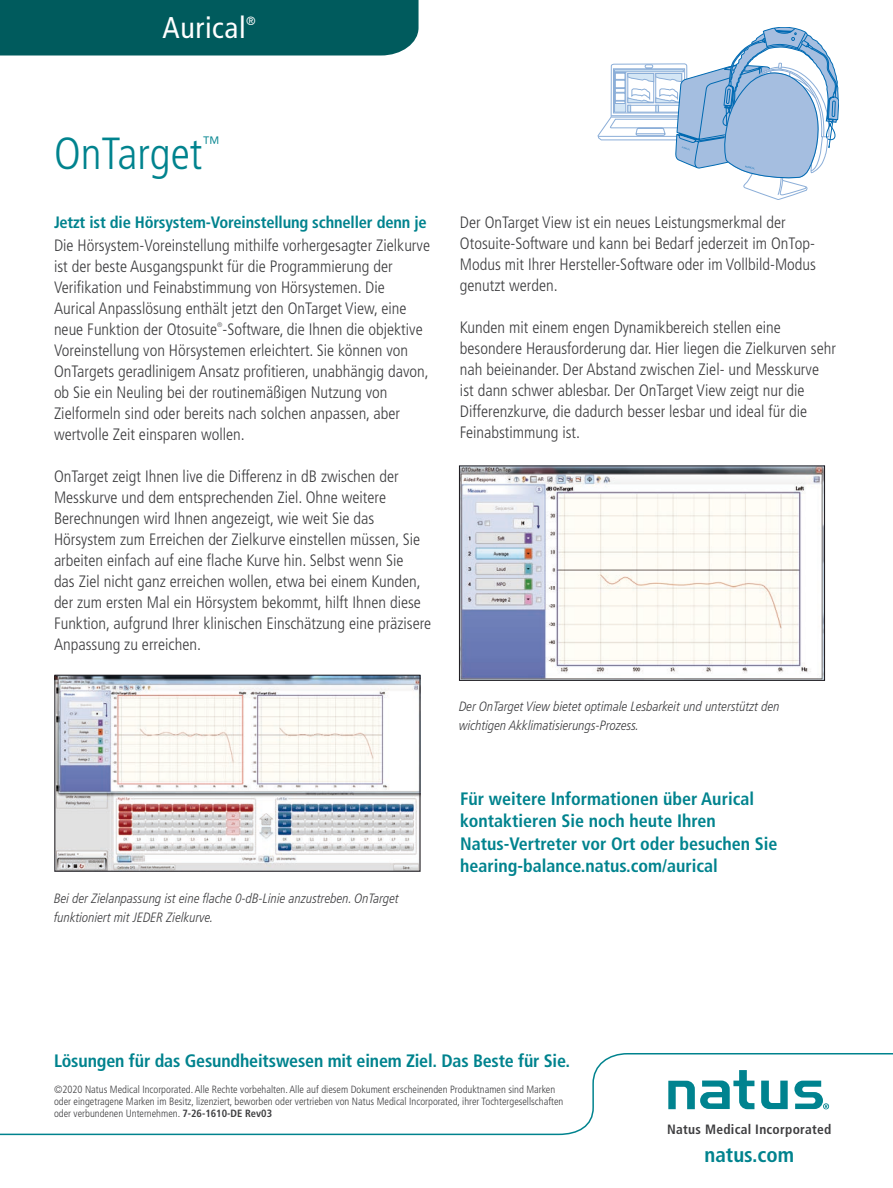
<style>
.page{position:relative;width:893px;height:1188px;background:#fff}
.page>*{position:absolute;margin:0;border:0;box-sizing:border-box;transform-origin:0 0}
.t1{font:300 condensed 45px "Frutiger LT Std";color:#00838e}
.t2{font:condensed 30px "Frutiger LT Std";letter-spacing:.02em;color:#fff}
.t3{font:700 condensed 21px "Frutiger LT Std";color:#00838e}
.t4{font:700 condensed 18px/22.5px "Frutiger LT Std";color:#00838e}
.t5{font:300 condensed 18px "Frutiger LT Std";color:#00838e}
.t6{font:300 condensed 16.5px/21px "Frutiger LT Std";color:#3e3e40}
.t7{font:700 condensed 16.5px "Frutiger LT Std";letter-spacing:-.01em;color:#00838e}
.t8{font:italic 300 condensed 13.5px/19.5px "Frutiger LT Std";color:#3e3e40}
.t9{font:700 condensed 13.5px "Frutiger LT Std";letter-spacing:.02em;color:#3e3e40}
.t10{font:condensed 12px "Frutiger LT Std";color:#fff}
.t11{font:300 condensed 10.5px/12px "Frutiger LT Std";color:#3e3e40}
.t12{font:300 condensed 6.6px "Frutiger LT Std";color:#3e3e40}
.s1{font-weight:700}
</style>
<div class="page">
<div style="left:0;top:0;width:418px;height:56px;background:#005b5d"></div>
<svg style="left:0;top:1053px;width:893px;height:83px"></svg>
<img style="left:57px;top:677px;width:361px;height:192px">
<div style="left:55px;top:675px;width:365px;height:196px;border:1px solid #1a171c"></div>
<img style="left:461px;top:468px;width:362px;height:211px">
<div style="left:459px;top:466px;width:366px;height:215px;border:1px solid #1a171c"></div>
<svg style="left:598px;top:27px;width:241px;height:173px"></svg>
<h2 class="t2" style="left:163px;top:10px;width:85px">Aurical</h2>
<p class="t10" style="left:246px;top:14px;width:11px">®</p>
<h1 class="t1" style="left:54px;top:128px;width:150px">OnTarget</h1>
<p class="t5" style="left:202px;top:132px;width:19px">™</p>
<p class="t7" style="left:54px;top:213px;width:374px">Jetzt ist die Hörsystem-Voreinstellung schneller denn je</p>
<p class="t6" style="left:54px;top:235px;width:378px">Die Hörsystem-Voreinstellung mithilfe vorhergesagter Zielkurve ist der beste Ausgangspunkt für die Programmierung der Verifikation und Feinabstimmung von Hörsystemen. Die Aurical Anpasslösung enthält jetzt den OnTarget View, eine neue Funktion der Otosuite -Software, die Ihnen die objektive</p>
<p class="t12" style="left:217px;top:321px;width:7px">®</p>
<p class="t6" style="left:54px;top:340px;width:376px">Voreinstellung von Hörsystemen erleichtert. Sie können von OnTargets geradlinigem Ansatz profitieren, unabhängig davon, ob Sie ein Neuling bei der routinemäßigen Nutzung von Zielformeln sind oder bereits nach solchen anpassen, aber wertvolle Zeit einsparen wollen.</p>
<p class="t6" style="left:54px;top:466px;width:379px">OnTarget zeigt Ihnen live die Differenz in dB zwischen der Messkurve und dem entsprechenden Ziel. Ohne weitere Berechnungen wird Ihnen angezeigt, wie weit Sie das Hörsystem zum Erreichen der Zielkurve einstellen müssen, Sie arbeiten einfach auf eine flache Kurve hin. Selbst wenn Sie<br>das Ziel nicht ganz erreichen wollen, etwa bei einem Kunden, der zum ersten Mal ein Hörsystem bekommt, hilft Ihnen diese Funktion, aufgrund Ihrer klinischen Einschätzung eine präzisere Anpassung zu erreichen.</p>
<p class="t8" style="left:54px;top:889px;width:346px">Bei der Zielanpassung ist eine flache 0-dB-Linie anzustreben. OnTarget funktioniert mit JEDER Zielkurve.</p>
<p class="t6" style="left:460px;top:212px;width:357px">Der OnTarget View ist ein neues Leistungsmerkmal der Otosuite-Software und kann bei Bedarf jederzeit im OnTop-Modus mit Ihrer Hersteller-Software oder im Vollbild-Modus genutzt werden.</p>
<p class="t6" style="left:460px;top:317px;width:377px">Kunden mit einem engen Dynamikbereich stellen eine besondere Herausforderung dar. Hier liegen die Zielkurven sehr nah beieinander. Der Abstand zwischen Ziel- und Messkurve ist dann schwer ablesbar. Der OnTarget View zeigt nur die Differenzkurve, die dadurch besser lesbar und ideal für die Feinabstimmung ist.</p>
<p class="t8" style="left:459px;top:696px;width:322px">Der OnTarget View bietet optimale Lesbarkeit und unterstützt den wichtigen Akklimatisierungs-Prozess.</p>
<p class="t4" style="left:460px;top:788px;width:319px">Für weitere Informationen über Aurical kontaktieren Sie noch heute Ihren Natus-Vertreter vor Ort oder besuchen Sie hearing-balance.natus.com/aurical</p>
<p class="t4" style="left:54px;top:1049px;width:518px">Lösungen für das Gesundheitswesen mit einem Ziel. Das Beste für Sie.</p>
<p class="t11" style="left:54px;top:1084px;width:511px">©2020 Natus Medical Incorporated. Alle Rechte vorbehalten. Alle auf diesem Dokument erscheinenden Produktnamen sind Marken oder eingetragene Marken im Besitz, lizenziert, beworben oder vertrieben von Natus Medical Incorporated, ihrer Tochtergesellschaften oder verbundenen Unternehmen. <span class="s1">7-26-1610-DE Rev03</span></p>
<p class="t9" style="left:667px;top:1121px;width:166px">Natus Medical Incorporated</p>
<p class="t3" style="left:705px;top:1142px;width:91px">natus.com</p>
</div>
